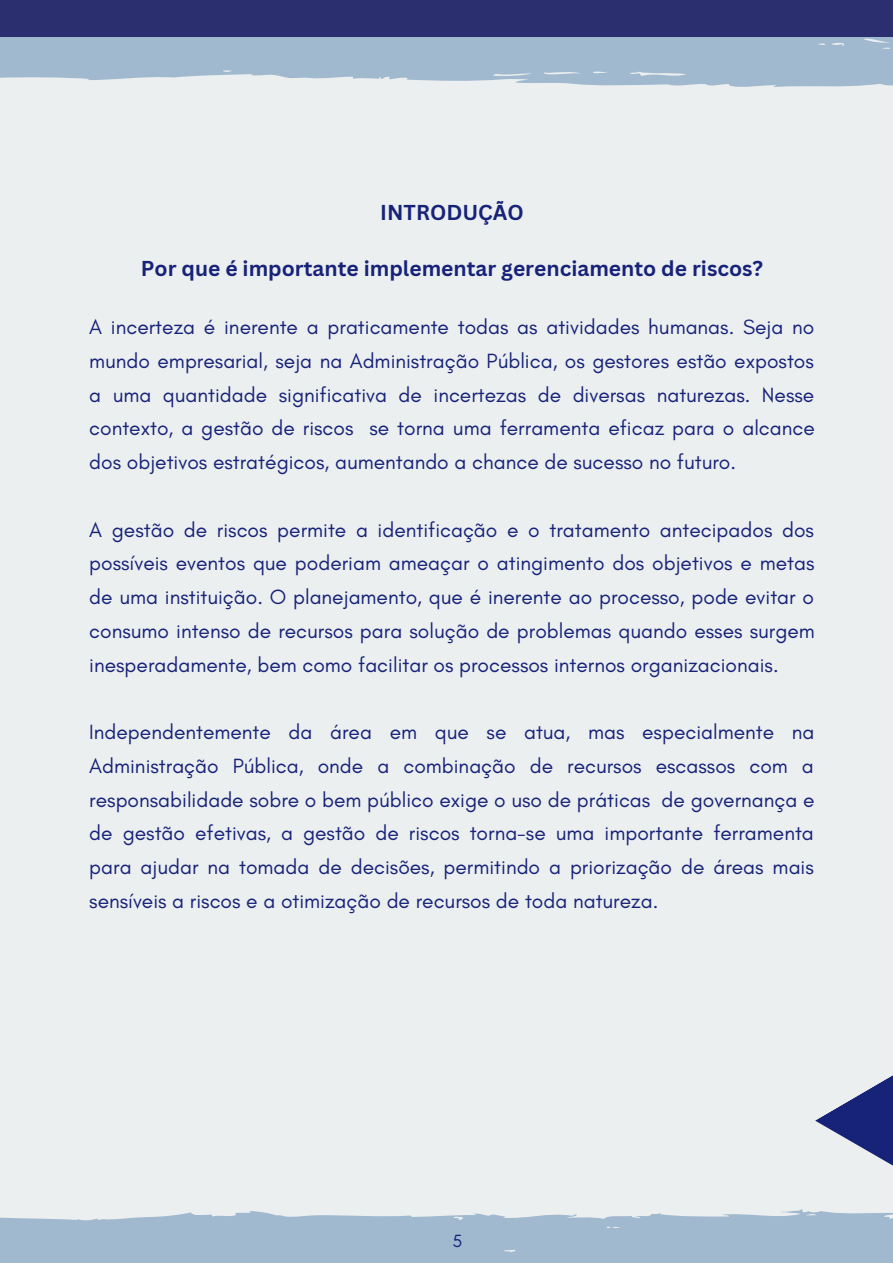
<style>
.page{position:relative;width:893px;height:1264px;background:#fff}
.page>*{position:absolute;margin:0;border:0;box-sizing:border-box;transform-origin:0 0}
.t1{font:21px/33.8px "Glacial Indifference";color:#172279;text-align:justify}
.t2{font:700 21px "Canva Sans";color:#172279}
.t3{font:18px "Glacial Indifference";color:#172279}
</style>
<div class="page">
<div style="left:0;top:0;width:892px;height:1262px;background:#ecefef"></div>
<svg style="left:0;top:37px;width:892px;height:50px;fill:#a0b9cf"></svg>
<div style="left:0;top:0;width:892px;height:37px;background:#2c2f6f"></div>
<svg style="left:0;top:1209px;width:892px;height:53px;fill:#a0b9cf"></svg>
<svg style="left:814px;top:1076px;width:78px;height:184px"></svg>
<p class="t2" style="left:380px;top:197px;width:145px">INTRODUÇÃO</p>
<p class="t2" style="left:141px;top:253px;width:623px">Por que é importante implementar gerenciamento de riscos?</p>
<p class="t1" style="left:89px;top:310px;width:727px">A incerteza é inerente a praticamente todas as atividades humanas. Seja no mundo empresarial, seja na Administração Pública, os gestores estão expostos a uma quantidade significativa de incertezas de diversas naturezas. Nesse contexto, a gestão de riscos se torna uma ferramenta eficaz para o alcance dos objetivos estratégicos, aumentando a chance de sucesso no futuro.</p>
<p class="t1" style="left:89px;top:512px;width:727px">A gestão de riscos permite a identificação e o tratamento antecipados dos possíveis eventos que poderiam ameaçar o atingimento dos objetivos e metas de uma instituição. O planejamento, que é inerente ao processo, pode evitar o consumo intenso de recursos para solução de problemas quando esses surgem inesperadamente, bem como facilitar os processos internos organizacionais.</p>
<p class="t1" style="left:89px;top:715px;width:726px">Independentemente da área em que se atua, mas especialmente na Administração Pública, onde a combinação de recursos escassos com a responsabilidade sobre o bem público exige o uso de práticas de governança e de gestão efetivas, a gestão de riscos torna-se uma importante ferramenta para ajudar na tomada de decisões, permitindo a priorização de áreas mais sensíveis a riscos e a otimização de recursos de toda natureza.</p>
<p class="t3" style="left:452px;top:1228px;width:11px">5</p>
</div>
